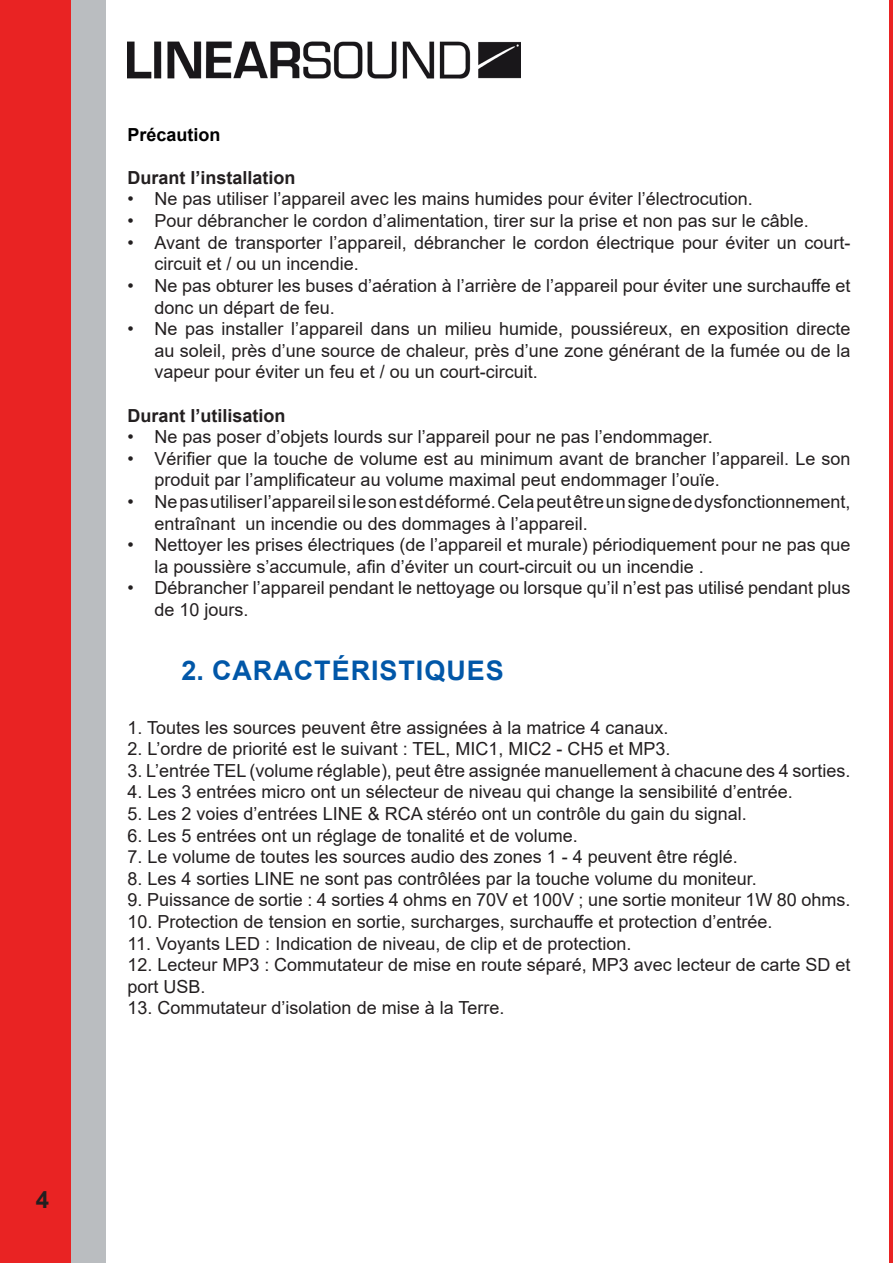
<style>
.page{position:relative;width:893px;height:1263px;background:#fff}
.page>*{position:absolute;margin:0;border:0;box-sizing:border-box;transform-origin:0 0}
.ST_01{font:700 27px "Arial";letter-spacing:.035em;color:#0157a8}
.t1{font:700 24px "Arial";color:#231f20}
.txt{font:18px/21.6px "Arial";color:#231f20}
.txt-2{font:700 18px "Arial";color:#231f20}
.t2{font:700 18px "Arial";color:#000}
</style>
<div class="page">
<div style="left:0;top:0;width:73px;height:1263px;background:#e92323"></div>
<hr style="left:889px;top:0;width:4px;height:1263px;background:#e92323">
<div style="left:72px;top:0;width:34px;height:1263px;background:#babdc0"></div>
<img style="left:128px;top:41px;width:393px;height:38px">
<h2 class="t1" style="left:36px;top:1182px;width:15px">4</h2>
<p class="t2" style="left:128px;top:122px;width:95px">Précaution</p>
<p class="txt-2" style="left:128px;top:165px;width:170px">Durant l’installation</p>
<p class="txt" style="left:128px;top:188px;width:627px">• Ne pas utiliser l’appareil avec les mains humides pour éviter l’électrocution.</p>
<p class="txt" style="left:128px;top:210px;width:683px">• Pour débrancher le cordon d’alimentation, tirer sur la prise et non pas sur le câble.</p>
<p class="txt" style="left:155px;top:231px;width:697px;text-indent:-27px">• Avant de transporter l’appareil, débrancher le cordon électrique pour éviter un court&shy;circuit et / ou un incendie.</p>
<p class="txt" style="left:155px;top:275px;width:697px;text-indent:-27px">• Ne pas obturer les buses d’aération à l’arrière de l’appareil pour éviter une surchauffe et donc un départ de feu.</p>
<p class="txt" style="left:155px;top:318px;width:697px;text-align:justify;text-indent:-27px">• Ne pas installer l’appareil dans un milieu humide, poussiéreux, en exposition directe au soleil, près d’une source de chaleur, près d’une zone générant de la fumée ou de la vapeur pour éviter un feu et / ou un court-circuit.</p>
<p class="txt-2" style="left:128px;top:402px;width:160px">Durant l’utilisation</p>
<p class="txt" style="left:128px;top:426px;width:587px">• Ne pas poser d’objets lourds sur l’appareil pour ne pas l’endommager.</p>
<p class="txt" style="left:155px;top:447px;width:697px;text-indent:-27px">• Vérifier que la touche de volume est au minimum avant de brancher l’appareil. Le son produit par l’amplificateur au volume maximal peut endommager l’ouïe.</p>
<p class="txt" style="left:155px;top:491px;width:697px;text-indent:-27px">• Ne pas utiliser l’appareil si le son est déformé. Cela peut être un signe de dysfonctionnement, entraînant un incendie ou des dommages à l’appareil.</p>
<p class="txt" style="left:155px;top:534px;width:697px;text-indent:-27px">• Nettoyer les prises électriques (de l’appareil et murale) périodiquement pour ne pas que la poussière s’accumule, afin d’éviter un court-circuit ou un incendie .</p>
<p class="txt" style="left:155px;top:577px;width:697px;text-indent:-27px">• Débrancher l’appareil pendant le nettoyage ou lorsque qu’il n’est pas utilisé pendant plus de 10 jours.</p>
<p class="ST_01" style="left:182px;top:651px;width:324px">2. CARACTÉRISTIQUES</p>
<p class="txt" style="left:128px;top:716px;width:542px">1. Toutes les sources peuvent être assignées à la matrice 4 canaux.</p>
<p class="txt" style="left:128px;top:738px;width:544px">2. L’ordre de priorité est le suivant : TEL, MIC1, MIC2 - CH5 et MP3.</p>
<p class="txt" style="left:128px;top:759px;width:724px">3. L’entrée TEL (volume réglable), peut être assignée manuellement à chacune des 4 sorties.</p>
<p class="txt" style="left:128px;top:781px;width:667px">4. Les 3 entrées micro ont un sélecteur de niveau qui change la sensibilité d’entrée.</p>
<p class="txt" style="left:128px;top:803px;width:621px">5. Les 2 voies d’entrées LINE &amp; RCA stéréo ont un contrôle du gain du signal.</p>
<p class="txt" style="left:128px;top:824px;width:452px">6. Les 5 entrées ont un réglage de tonalité et de volume.</p>
<p class="txt" style="left:128px;top:846px;width:612px">7. Le volume de toutes les sources audio des zones 1 - 4 peuvent être réglé.</p>
<p class="txt" style="left:128px;top:867px;width:631px">8. Les 4 sorties LINE ne sont pas contrôlées par la touche volume du moniteur.</p>
<p class="txt" style="left:128px;top:889px;width:724px">9. Puissance de sortie : 4 sorties 4 ohms en 70V et 100V ; une sortie moniteur 1W 80 ohms.</p>
<p class="txt" style="left:128px;top:911px;width:646px">10. Protection de tension en sortie, surcharges, surchauffe et protection d’entrée.</p>
<p class="txt" style="left:128px;top:932px;width:505px">11. Voyants LED : Indication de niveau, de clip et de protection.</p>
<p class="txt" style="left:128px;top:954px;width:724px">12. Lecteur MP3 : Commutateur de mise en route séparé, MP3 avec lecteur de carte SD et port USB.</p>
<p class="txt" style="left:128px;top:997px;width:378px">13. Commutateur d’isolation de mise à la Terre.</p>
</div>
